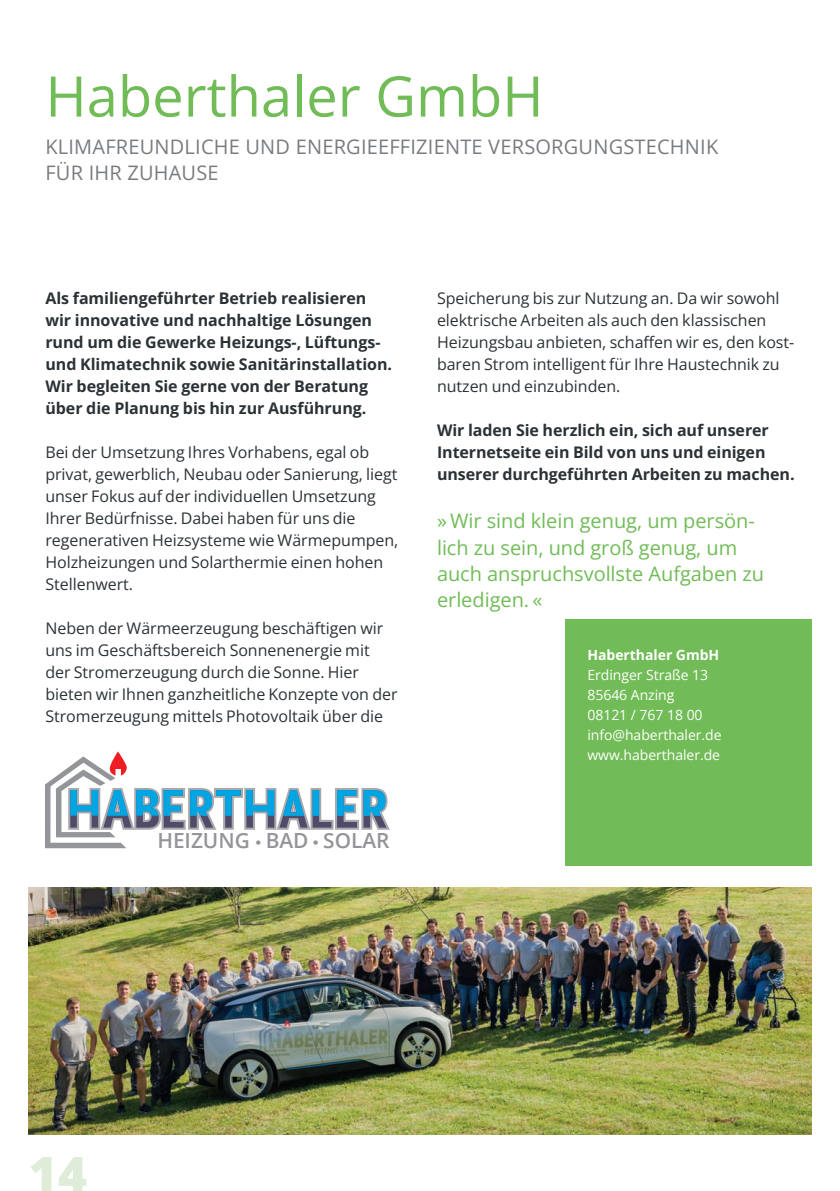
<style>
.page{position:relative;width:840px;height:1191px;background:#fff}
.page>*{position:absolute;margin:0;border:0;box-sizing:border-box;transform-origin:0 0}
.t1{font:56px "Open Sans";color:#71bc57}
.t2{font:800 50px "Open Sans";color:#dfedd8}
.t3{font:600 20.8px "Open Sans";color:#939598}
.t4{font:20px/26.4px "Open Sans";letter-spacing:-.005em;color:#71bc57}
.t5{font:20px/26.4px "Open Sans";letter-spacing:.01em;color:#787c80}
.t6{font:16px/22px "Open Sans";letter-spacing:-.005em;color:#2b3236}
.t7{font:700 16px/22px "Open Sans";letter-spacing:-.005em;color:#2b3236}
.t8{font:14px/20px "Open Sans";letter-spacing:-.005em;color:#fff}
.t9{font:700 14px "Open Sans";letter-spacing:-.005em;color:#fff}
.s1{font-family:"Myriad Pro";font-weight:400}
</style>
<div class="page">
<img style="left:28px;top:887px;width:783px;height:247px">
<div style="left:564px;top:619px;width:247px;height:246px;background:#71bc57"></div>
<svg style="left:45px;top:751px;width:344px;height:97px"></svg>
<h1 class="t1" style="left:45px;top:58px;width:499px">Haberthaler GmbH</h1>
<p class="t5" style="left:45px;top:133px;width:674px">KLIMAFREUNDLICHE UND ENERGIEEFFIZIENTE VERSORGUNGSTECHNIK<br>FÜR IHR ZUHAUSE</p>
<p class="t7" style="left:45px;top:286px;width:348px">Als familiengeführter Betrieb realisieren wir innovative und nachhaltige Lösungen rund um die Gewerke Heizungs-, Lüftungs&shy;und Klimatechnik sowie Sanitärinstallation.<br>Wir begleiten Sie gerne von der Beratung über die Planung bis hin zur Ausführung.</p>
<p class="t6" style="left:45px;top:440px;width:354px">Bei der Umsetzung Ihres Vorhabens, egal ob privat, gewerblich, Neubau oder Sanierung, liegt unser Fokus auf der individuellen Umsetzung Ihrer Bedürfnisse. Dabei haben für uns die regenerativen Heizsysteme wie Wärmepumpen, Holzheizungen und Solarthermie einen hohen Stellenwert.</p>
<p class="t6" style="left:45px;top:616px;width:353px">Neben der Wärmeerzeugung beschäftigen wir uns im Geschäftsbereich Sonnenenergie mit der Stromerzeugung durch die Sonne. Hier bieten wir Ihnen ganzheitliche Konzepte von der Stromerzeugung mittels Photovoltaik über die</p>
<h3 class="t3" style="left:157px;top:826px;width:233px">HEIZUNG <span class="s1">•</span> BAD <span class="s1">•</span> SOLAR</h3>
<p class="t6" style="left:437px;top:286px;width:358px">Speicherung bis zur Nutzung an. Da wir sowohl elektrische Arbeiten als auch den klassischen Heizungsbau anbieten, schaffen wir es, den kost&shy;baren Strom intelligent für Ihre Haustechnik zu nutzen und einzubinden.</p>
<p class="t7" style="left:437px;top:418px;width:359px">Wir laden Sie herzlich ein, sich auf unserer<br>Internetseite ein Bild von uns und einigen unserer durchgeführten Arbeiten zu machen.</p>
<p class="t4" style="left:437px;top:507px;width:328px">» Wir sind klein genug, um persön&shy;lich zu sein, und groß genug, um auch anspruchsvollste Aufgaben zu erledigen. «</p>
<p class="t9" style="left:587px;top:645px;width:133px">Haberthaler GmbH</p>
<p class="t8" style="left:587px;top:664px;width:136px">Erdinger Straße 13<br>85646 Anzing<br>08121 / 767 18 00 info@haberthaler.de www.haberthaler.de</p>
<h2 class="t2" style="left:28px;top:1140px;width:60px">14</h2>
</div>
